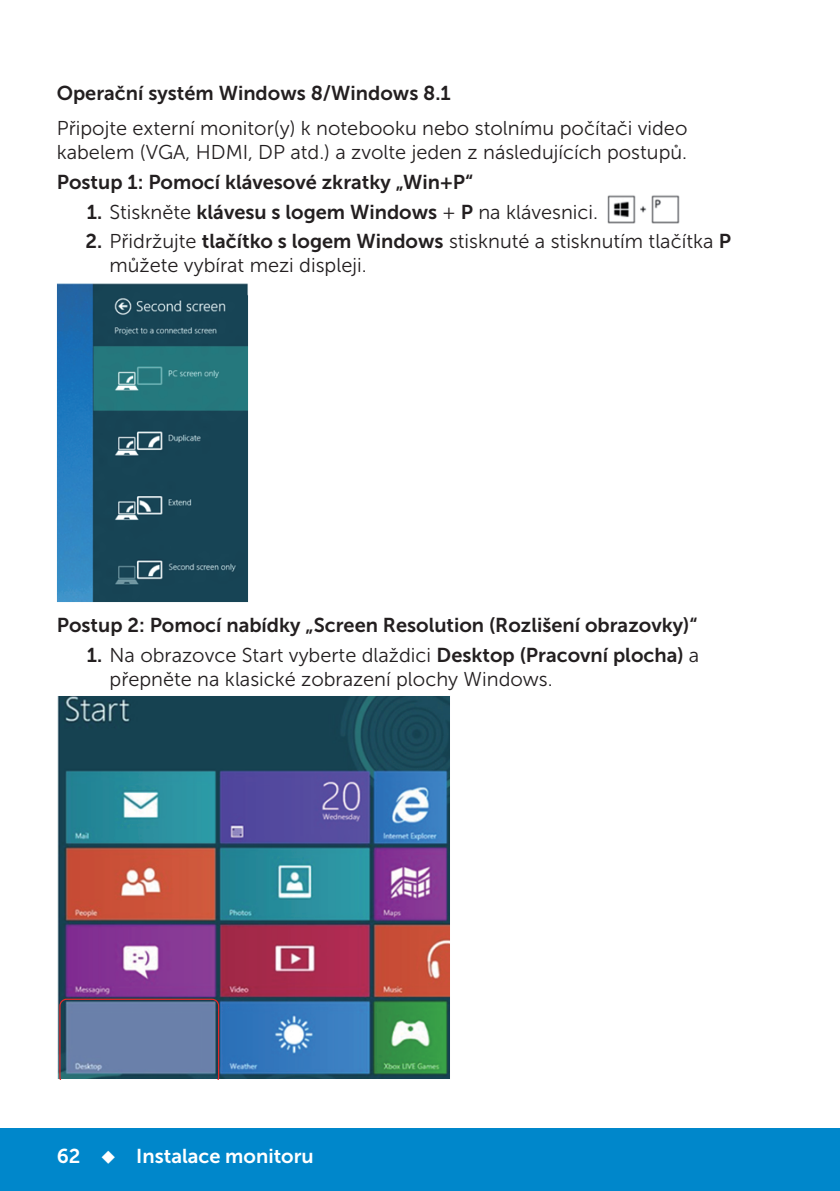
<style>
.page{position:relative;width:840px;height:1191px;background:#fff}
.page>*{position:absolute;margin:0;border:0;box-sizing:border-box;transform-origin:0 0}
.Paragraph{font:20px/24px "Museo Sans For Dell 300";color:#231f20}
.Paragraph-2{font:20px "Museo Sans For Dell 700";color:#231f20}
.Head3{font:20px "Museo Sans For Dell 700";color:#231f20}
.t1{font:20px "Museo Sans For Dell 700";color:#fff}
.s1{font-family:"Museo Sans For Dell 300"}
.s2{font-family:"Museo Sans For Dell 700"}
</style>
<div class="page">
<div style="left:0;top:1128px;width:839px;height:63px;background:#0087cb"></div>
<img style="left:607px;top:195px;width:72px;height:29px">
<img style="left:57px;top:283px;width:191px;height:319px">
<img style="left:57px;top:696px;width:393px;height:383px">
<svg style="left:59px;top:998px;width:160px;height:81px;background:#62769a"></svg>
<p class="Head3" style="left:57px;top:82px;width:395px">Operační systém Windows 8/Windows 8.1</p>
<p class="Paragraph" style="left:57px;top:117px;width:632px">Připojte externí monitor(y) k notebooku nebo stolnímu počítači video kabelem (VGA, HDMI, DP atd.) a zvolte jeden z následujících postupů.</p>
<p class="Paragraph-2" style="left:57px;top:171px;width:417px">Postup 1: Pomocí klávesové zkratky „Win+P“</p>
<p class="Paragraph-2" style="left:87px;top:201px;width:512px">1. <span class="s1">Stiskněte</span> klávesu s logem Windows <span class="s1">+</span> P <span class="s1">na klávesnici.</span></p>
<p class="Paragraph" style="left:109px;top:230px;width:622px;text-indent:-24px"><span class="s2">2.</span> Přidržujte <span class="s2">tlačítko s logem Windows</span> stisknuté a stisknutím tlačítka <span class="s2">P </span>můžete vybírat mezi displeji.</p>
<p class="Paragraph-2" style="left:57px;top:614px;width:641px">Postup 2: Pomocí nabídky „Screen Resolution (Rozlišení obrazovky)“</p>
<p class="Paragraph" style="left:109px;top:643px;width:591px;text-indent:-23px"><span class="s2">1.</span> Na obrazovce Start vyberte dlaždici <span class="s2">Desktop (Pracovní plocha)</span> a přepněte na klasické zobrazení plochy Windows.</p>
<p class="t1" style="left:57px;top:1144px;width:258px">62 ◆ Instalace monitoru</p>
</div>
